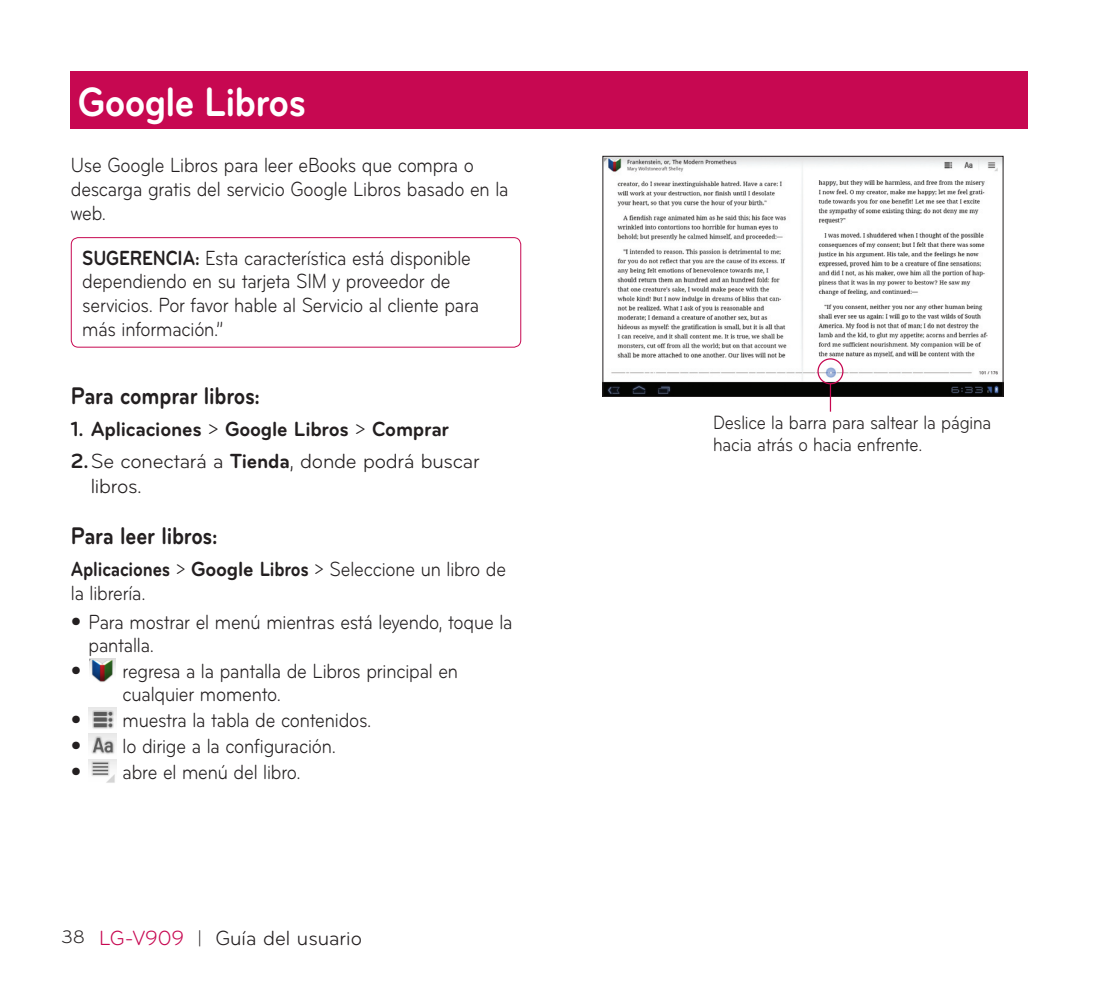
<style>
.page{position:relative;width:1099px;height:993px;background:#fff}
.page>*{position:absolute;margin:0;border:0;box-sizing:border-box;transform-origin:0 0}
.Head_01_TOC{font:700 42.5px "Bryant LG";letter-spacing:-.02em;color:#fff;scale:.9 1}
.Head_03{font:700 25px "Bryant LG";letter-spacing:-.01em;color:#231f20;scale:.85 1}
.main{font:21.25px/23.8px "Bryant LG";letter-spacing:-.01em;color:#231f20;scale:.85 1}
.main_bullet{font:21.25px/22.5px "Bryant LG";letter-spacing:-.01em;color:#231f20;scale:.85 1}
.main_Num{font:21.25px/25px "Bryant LG";letter-spacing:-.01em;color:#231f20;scale:.95 1}
.main_Num_1{font:700 21.25px "Bryant LG";letter-spacing:-.01em;color:#231f20;scale:.95 1}
.main-2{font:21.25px "Bryant LG";letter-spacing:-.01em;color:#231f20;scale:.95 1}
.t1{font:20px/21.2px "Bryant LG";letter-spacing:-.01em;color:#231f20;scale:.85 1}
.s1{font-weight:700}
.s2{font-weight:400}
.s3{font-family:"Helvetica Neue LT Pro";font-stretch:condensed}
.s4{font-size:18.75px}
.s5{color:#c70851}
.s6{font-size:17.5px}
</style>
<div class="page">
<div style="left:71px;top:237px;width:450px;height:110px;border:1px solid #c70851;border-radius:7px"></div>
<img style="left:90px;top:658px;width:26px;height:24px">
<img style="left:89px;top:707px;width:28px;height:76px">
<img style="left:604px;top:158px;width:397px;height:236px">
<div style="left:602px;top:156px;width:401px;height:240px;border:1px solid #231f20"></div>
<hr style="left:829px;top:383px;width:2px;height:28px;background:#c70851">
<div style="left:817px;top:358px;width:26px;height:26px;border:1px solid #c70851;border-radius:50%"></div>
<div style="left:71px;top:71px;width:957px;height:58px;background:#c70851"></div>
<p class="Head_01_TOC" style="left:78px;top:75px;width:255px">Google Libros</p>
<p class="main" style="left:71px;top:153px;width:516px">Use Google Libros para leer eBooks que compra o descarga gratis del servicio Google Libros basado en la web.</p>
<p class="main" style="left:82px;top:246px;width:468px"><span class="s1">SUGERENCIA:</span> Esta característica está disponible dependiendo en su tarjeta SIM y proveedor de servicios. Por favor hable al Servicio al cliente para más información.”</p>
<p class="Head_03" style="left:71px;top:379px;width:224px">Para comprar libros:</p>
<p class="main_Num_1" style="left:71px;top:415px;width:399px">1. Aplicaciones <span class="s2">&gt;</span> Google Libros <span class="s2">&gt;</span> Comprar</p>
<p class="main_Num" style="left:91px;top:448px;width:411px;text-indent:-20px"><span class="s1">2.</span>Se conectará a <span class="s1">Tienda</span>, donde podrá buscar libros.</p>
<p class="Head_03" style="left:71px;top:520px;width:174px">Para leer libros:</p>
<p class="main" style="left:71px;top:557px;width:513px"><span class="s1">Aplicaciones</span> &gt; <span class="s1">Google Libros</span> &gt; Seleccione un libro de la librería.</p>
<p class="main_bullet" style="left:89px;top:611px;width:500px;text-indent:-18px"><span class="s3">•</span> Para mostrar el menú mientras está leyendo, toque la pantalla.</p>
<p class="main_bullet" style="left:123px;top:659px;width:396px;text-indent:-52px"><span class="s3">•</span> regresa a la pantalla de Libros principal en cualquier momento.</p>
<p class="main_bullet" style="left:71px;top:708px;width:355px"><span class="s3">•</span> muestra la tabla de contenidos.</p>
<p class="main_bullet" style="left:71px;top:734px;width:313px"><span class="s3">•</span> lo dirige a la configuración.</p>
<p class="main_bullet" style="left:71px;top:760px;width:272px"><span class="s3">•</span> abre el menú del libro.</p>
<p class="main-2" style="left:61px;top:925px;width:318px"><span class="s4">38</span> <span class="s5">LG-V909</span> <span class="s6">|</span> Guía del usuario</p>
<p class="t1" style="left:713px;top:412px;width:329px">Deslice la barra para saltear la página hacia atrás o hacia enfrente.</p>
</div>
